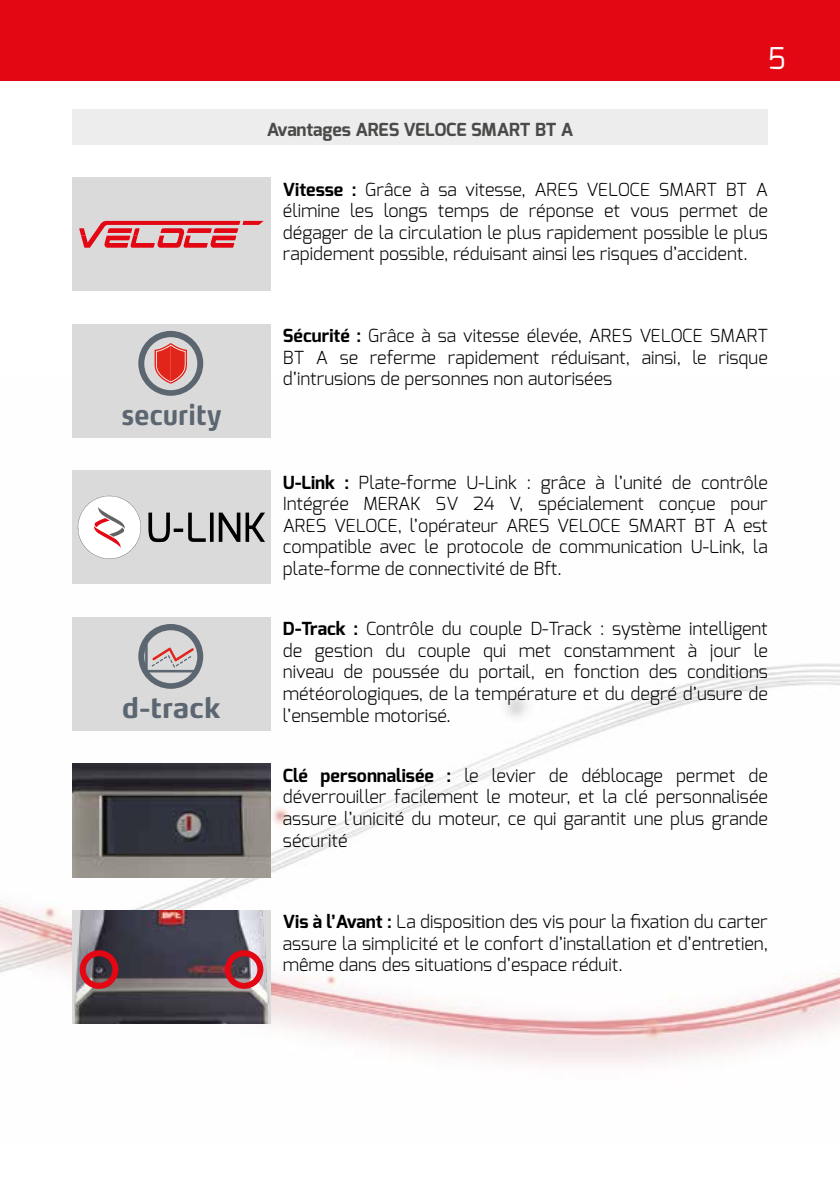
<style>
.page{position:relative;width:840px;height:1191px;background:#fff}
.page>*{position:absolute;margin:0;border:0;box-sizing:border-box;transform-origin:0 0}
.t1{font:30px "Exo";color:#fff}
.t2{font:700 28.2px "Max LF";letter-spacing:.005em;color:#5b6670;scale:.91 1}
.t3{font:700 28.2px "Max LF";letter-spacing:.005em;color:#5b6670}
.t4{font:300 18px/21.6px "Exo";color:#000;text-align:justify}
.t5{font:700 18px "Exo";letter-spacing:-.005em;color:#4a4a49}
.s1{font-weight:700}
</style>
<div class="page">
<img style="left:0;top:374px;width:839px;height:689px">
<div style="left:0;top:0;width:839px;height:81px;background:#e30613"></div>
<div style="left:72px;top:109px;width:695px;height:35px;background:#ededed"></div>
<div style="left:72px;top:324px;width:198px;height:113px;background:#dadada"></div>
<svg style="left:138px;top:331px;width:65px;height:65px"></svg>
<div style="left:72px;top:470px;width:198px;height:114px;background:#dadada"></div>
<svg style="left:148px;top:512px;width:117px;height:30px"></svg>
<svg style="left:78px;top:496px;width:63px;height:63px"></svg>
<img style="left:72px;top:763px;width:198px;height:114px">
<div style="left:72px;top:617px;width:198px;height:113px;background:#dadada"></div>
<svg style="left:138px;top:624px;width:65px;height:65px"></svg>
<div style="left:72px;top:178px;width:198px;height:113px;background:#dadada"></div>
<svg style="left:79px;top:221px;width:184px;height:27px"></svg>
<img style="left:72px;top:910px;width:198px;height:113px">
<div style="left:80px;top:950px;width:38px;height:38px;border:6px solid #e30613;border-radius:50%"></div>
<div style="left:225px;top:950px;width:38px;height:38px;border:6px solid #e30613;border-radius:50%"></div>
<p class="t5" style="left:266px;top:118px;width:308px">Avantages ARES VELOCE SMART BT A</p>
<h1 class="t1" style="left:767px;top:39px;width:20px">5</h1>
<p class="t4" style="left:283px;top:178px;width:486px"><span class="s1">Vitesse :</span> Grâce à sa vitesse, ARES VELOCE SMART BT A élimine les longs temps de réponse et vous permet de dégager de la circulation le plus rapidement possible le plus rapidement possible, réduisant ainsi les risques d’accident.</p>
<h2 class="t2" style="left:121px;top:397px;width:111px">security</h2>
<p class="t4" style="left:283px;top:325px;width:486px"><span class="s1">Sécurité :</span> Grâce à sa vitesse élevée, ARES VELOCE SMART BT A se referme rapidement réduisant, ainsi, le risque d’intrusions de personnes non autorisées</p>
<p class="t4" style="left:283px;top:471px;width:486px"><span class="s1">U-Link :</span> Plate-forme U-Link : grâce à l’unité de contrôle Intégrée MERAK SV 24 V, spécialement conçue pour ARES VELOCE, l’opérateur ARES VELOCE SMART BT A est compatible avec le protocole de communication U-Link, la plate-forme de connectivité de Bft.</p>
<p class="t4" style="left:283px;top:618px;width:486px"><span class="s1">D-Track :</span> Contrôle du couple D-Track : système intelligent de gestion du couple qui met constamment à jour le niveau de poussée du portail, en fonction des conditions météorologiques, de la température et du degré d’usure de</p>
<h2 class="t3" style="left:122px;top:690px;width:100px">d-track</h2>
<p class="t4" style="left:283px;top:704px;width:169px">l’ensemble motorisé.</p>
<p class="t4" style="left:283px;top:764px;width:486px"><span class="s1">Clé personnalisée :</span> le levier de déblocage permet de déverrouiller facilement le moteur, et la clé personnalisée assure l’unicité du moteur, ce qui garantit une plus grande sécurité</p>
<p class="t4" style="left:283px;top:911px;width:486px"><span class="s1">Vis à l’Avant :</span> La disposition des vis pour la fixation du carter assure la simplicité et le confort d’installation et d’entretien, même dans des situations d’espace réduit.</p>
</div>
